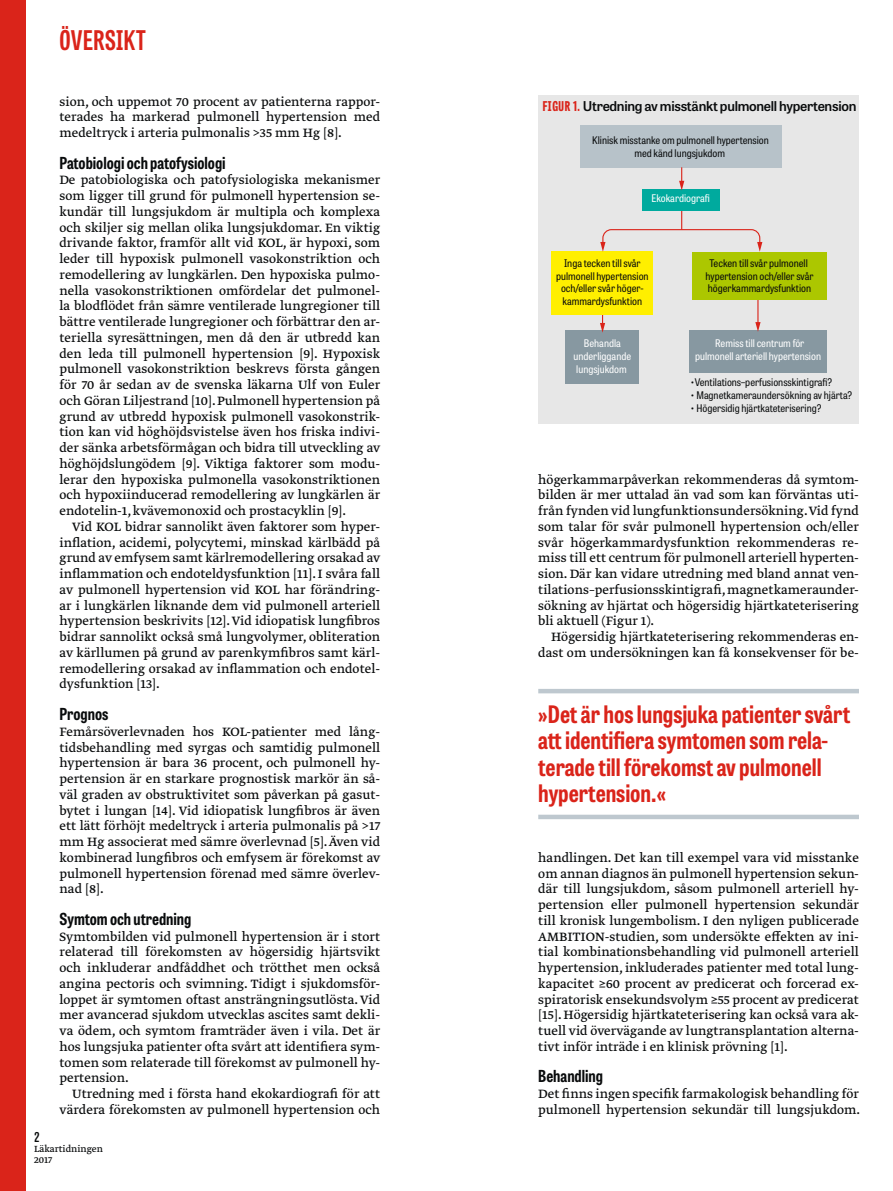
<style>
.page{position:relative;width:893px;height:1191px;background:#fff}
.page>*{position:absolute;margin:0;border:0;box-sizing:border-box;transform-origin:0 0}
.t1{font:700 27px "Tablet Gothic Compressed";letter-spacing:.02em;color:#da241a}
.t2{font:700 24px/26.2px "Tablet Gothic Condensed";color:#da241a}
.t3{font:700 16.5px "Tablet Gothic Condensed";color:#090b0c}
.t4{font:14.25px/15.8px "Greta Text Pro Regular Min";color:#090b0c;text-align:justify}
.t5{font:600 13.5px "Tablet Gothic";letter-spacing:-.02em;color:#090b0c}
.t6{font:600 13.5px "Tablet Gothic Condensed";color:#090b0c}
.t7{font:semi-condensed 10.5px/12.8px "Tablet Gothic";color:#090b0c;text-align:center}
.t8{font:semi-condensed 10.5px/12.8px "Tablet Gothic";color:#fff;text-align:center}
.t9{font:10.5px/10.5px "Greta Text Pro";color:#090b0c}
.s1{font-family:"Tablet Gothic Compressed";font-weight:800;color:#da241a}
</style>
<div class="page">
<div style="left:0;top:0;width:26px;height:1191px;background:#da241a"></div>
<div style="left:538px;top:95px;width:321px;height:328px;background:#e7e7e7"></div>
<div style="left:689px;top:330px;width:138px;height:42px;background:#8798a1"></div>
<div style="left:566px;top:330px;width:73px;height:53px;background:#8798a1"></div>
<svg style="left:600px;top:315px;width:5px;height:18px"></svg>
<svg style="left:755px;top:299px;width:6px;height:33px"></svg>
<div style="left:552px;top:252px;width:101px;height:63px;background:#ffef00"></div>
<div style="left:692px;top:252px;width:135px;height:47px;background:#acc700"></div>
<svg style="left:600px;top:206px;width:162px;height:46px"></svg>
<div style="left:580px;top:125px;width:201px;height:42px;background:#b7c2c9"></div>
<div style="left:642px;top:189px;width:77px;height:21px;background:#00aa9e"></div>
<svg style="left:679px;top:167px;width:5px;height:23px"></svg>
<hr style="left:538px;top:689px;width:321px;height:4px;background:#bec8cf">
<div style="left:538px;top:814px;width:321px;height:5px;background:#bec8cf"></div>
<h1 class="t1" style="left:60px;top:22px;width:88px">ÖVERSIKT</h1>
<p class="t4" style="left:60px;top:94px;width:322px">sion, och uppemot 70 procent av patienterna rappor&shy;terades ha markerad pulmonell hypertension med medeltryck i arteria pulmonalis &gt;35 mm Hg [8].</p>
<p class="t3" style="left:60px;top:151px;width:168px">Patobiologi och patofysiologi</p>
<p class="t4" style="left:60px;top:173px;width:322px">De patobiologiska och patofysiologiska mekanismer som ligger till grund för pulmonell hypertension se&shy;kundär till lungsjukdom är multipla och komplexa och skiljer sig mellan olika lungsjukdomar. En viktig drivande faktor, framför allt vid KOL, är hypoxi, som leder till hypoxisk pulmonell vasokonstriktion och remodellering av lungkärlen. Den hypoxiska pulmo&shy;nella vasokonstriktionen omfördelar det pulmonel&shy;la blodflödet från sämre ventilerade lungregioner till bättre ventilerade lungregioner och förbättrar den ar&shy;teriella syresättningen, men då den är utbredd kan den leda till pulmonell hypertension [9]. Hypoxisk pulmonell vasokonstriktion beskrevs första gången för 70 år sedan av de svenska läkarna Ulf von Euler och Göran Liljestrand [10]. Pulmonell hypertension på grund av utbredd hypoxisk pulmonell vasokonstrik&shy;tion kan vid höghöjdsvistelse även hos friska indivi&shy;der sänka arbetsförmågan och bidra till utveckling av höghöjdslungödem [9]. Viktiga faktorer som modu&shy;lerar den hypoxiska pulmonella vasokonstriktionen och hypoxiinducerad remodellering av lungkärlen är endotelin-1, kvävemonoxid och prostacyklin [9].</p>
<p class="t4" style="left:60px;top:519px;width:322px;text-indent:13px">Vid KOL bidrar sannolikt även faktorer som hyper&shy;inflation, acidemi, polycytemi, minskad kärlbädd på grund av emfysem samt kärlremodellering orsakad av inflammation och endoteldysfunktion [11]. I svåra fall av pulmonell hypertension vid KOL har förändring&shy;ar i lungkärlen liknande dem vid pulmonell arteriell hypertension beskrivits [12]. Vid idiopatisk lungfibros bidrar sannolikt också små lungvolymer, obliteration av kärllumen på grund av parenkymfibros samt kärl&shy;remodellering orsakad av inflammation och endotel&shy;dysfunktion [13].</p>
<p class="t3" style="left:60px;top:702px;width:50px">Prognos</p>
<p class="t4" style="left:60px;top:724px;width:322px">Femårsöverlevnaden hos KOL-patienter med lång&shy;tidsbehandling med syrgas och samtidig pulmonell hypertension är bara 36 procent, och pulmonell hy&shy;pertension är en starkare prognostisk markör än så&shy;väl graden av obstruktivitet som påverkan på gasut&shy;bytet i lungan [14]. Vid idiopatisk lungfibros är även ett lätt förhöjt medeltryck i arteria pulmonalis på &gt;17 mm Hg associerat med sämre överlevnad [5]. Även vid kombinerad lungfibros och emfysem är förekomst av pulmonell hypertension förenad med sämre överlev&shy;nad [8].</p>
<p class="t3" style="left:60px;top:907px;width:133px">Symtom och utredning</p>
<p class="t4" style="left:60px;top:929px;width:322px">Symtombilden vid pulmonell hypertension är i stort relaterad till förekomsten av högersidig hjärtsvikt och inkluderar andfåddhet och trötthet men också angina pectoris och svimning. Tidigt i sjukdomsför&shy;loppet är symtomen oftast ansträngningsutlösta. Vid mer avancerad sjukdom utvecklas ascites samt dekli&shy;va ödem, och symtom framträder även i vila. Det är hos lungsjuka patienter ofta svårt att identifiera sym&shy;tomen som relaterade till förekomst av pulmonell hy&shy;pertension.</p>
<p class="t4" style="left:60px;top:1086px;width:322px;text-align:right">Utredning med i första hand ekokardiografi för att värdera förekomsten av pulmonell hypertension och</p>
<p class="t6" style="left:34px;top:1127px;width:7px">2</p>
<p class="t9" style="left:34px;top:1144px;width:70px">Läkartidningen<br>2017</p>
<p class="t5" style="left:543px;top:96px;width:315px"><span class="s1">FIGUR 1.</span> Utredning av misstänkt pulmonell hypertension</p>
<p class="t7" style="left:592px;top:134px;width:178px">Klinisk misstanke om pulmonell hypertension med känd lungsjukdom</p>
<p class="t8" style="left:651px;top:192px;width:60px">Ekokardiografi</p>
<p class="t7" style="left:556px;top:256px;width:94px">Inga tecken till svår pulmonell hypertension och/eller svår höger&shy;kammardysfunktion</p>
<p class="t7" style="left:706px;top:256px;width:109px">Tecken till svår pulmonell hypertension och/eller svår högerkammardysfunktion</p>
<p class="t8" style="left:574px;top:337px;width:59px">Behandla underliggande lungsjukdom</p>
<p class="t8" style="left:695px;top:337px;width:128px">Remiss till centrum för pulmonell arteriell hypertension</p>
<p class="t7" style="left:690px;top:375px;width:143px">•Ventilations–perfusionsskintigrafi?</p>
<p class="t7" style="left:690px;top:388px;width:163px">• Magnetkameraundersökning av hjärta?</p>
<p class="t7" style="left:690px;top:401px;width:133px">• Högersidig hjärtkateterisering?</p>
<p class="t4" style="left:538px;top:472px;width:322px">högerkammarpåverkan rekommenderas då symtom&shy;bilden är mer uttalad än vad som kan förväntas uti&shy;från fynden vid lungfunktionsundersökning.Vid fynd som talar för svår pulmonell hypertension och/eller svår högerkammardysfunktion rekommenderas re&shy;miss till ett centrum för pulmonell arteriell hyperten&shy;sion. Där kan vidare utredning med bland annat ven&shy;tilations–perfusionsskintigrafi, magnetkameraunder&shy;sökning av hjärtat och högersidig hjärtkateterisering bli aktuell (Figur 1).</p>
<p class="t4" style="left:538px;top:629px;width:322px;text-align:right">Högersidig hjärtkateterisering rekommenderas en&shy;dast om undersökningen kan få konsekvenser för be-</p>
<h2 class="t2" style="left:538px;top:700px;width:313px">»Det är hos lungsjuka patienter svårt att identifiera symtomen som rela&shy;terade till förekomst av pulmonell hypertension.«</h2>
<p class="t4" style="left:538px;top:850px;width:322px">handlingen. Det kan till exempel vara vid misstanke om annan diagnos än pulmonell hypertension sekun&shy;där till lungsjukdom, såsom pulmonell arteriell hy&shy;pertension eller pulmonell hypertension sekundär till kronisk lungembolism. I den nyligen publicerade AMBITION-studien, som undersökte effekten av ini&shy;tial kombinationsbehandling vid pulmonell arteriell hypertension, inkluderades patienter med total lung&shy;kapacitet ≥60 procent av predicerat och forcerad ex&shy;spiratorisk ensekundsvolym ≥55 procent av predicerat [15]. Högersidig hjärtkateterisering kan också vara ak&shy;tuell vid övervägande av lungtransplantation alterna&shy;tivt inför inträde i en klinisk prövning [1].</p>
<p class="t3" style="left:538px;top:1065px;width:66px">Behandling</p>
<p class="t4" style="left:538px;top:1086px;width:324px">Det finns ingen specifik farmakologisk behandling för pulmonell hypertension sekundär till lungsjukdom.</p>
</div>
